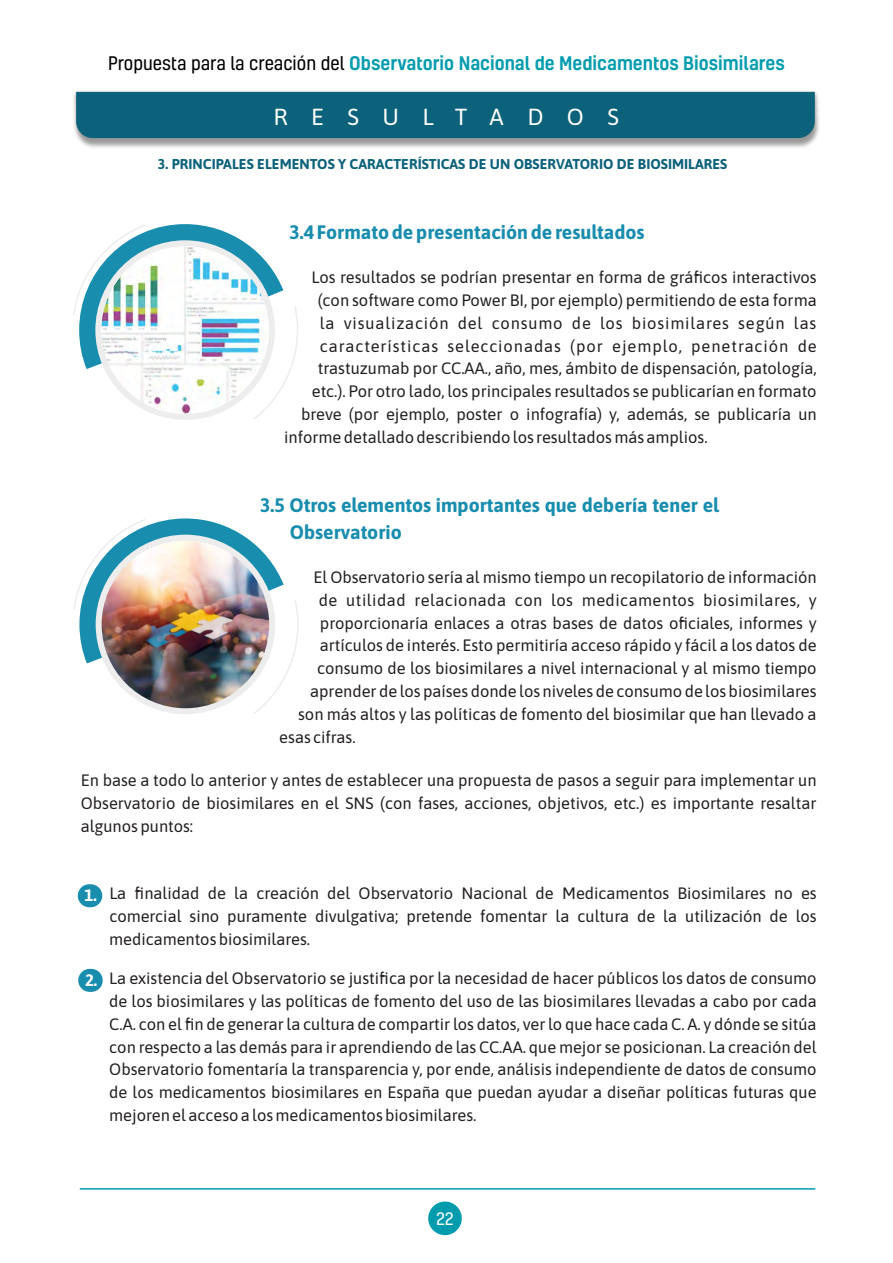
<style>
.page{position:relative;width:893px;height:1263px;background:#fff}
.page>*{position:absolute;margin:0;border:0;box-sizing:border-box;transform-origin:0 0}
.t1{font:23.25px "Asap";letter-spacing:1.01em;color:#fff}
.t2{font:700 19.5px/27px "Asap";color:#188dae}
.t3{font:500 18px "Kelson";color:#009cad}
.t4{font:16.5px/22.8px "Asap";color:#231f20;text-align:justify}
.t5{font:16.5px "Asap";letter-spacing:.055em;color:#231f20}
.t6{font:16.5px "Asap";letter-spacing:.03em;color:#231f20}
.t7{font:16.5px "Asap";letter-spacing:.05em;color:#231f20}
.t8{font:700 16.5px "Asap";color:#fff}
.t9{font:16.5px "Kelson";color:#fff}
.t10{font:700 14.25px "Asap";color:#0c627a}
.s1{font-weight:400;color:#000}
</style>
<div class="page">
<div style="left:428px;top:1201px;width:34px;height:34px;background:#009cad;border-radius:50%"></div>
<hr style="left:80px;top:1188px;width:735px;height:1px;background:#009cad">
<svg style="left:73px;top:92px;width:746px;height:56px;background:#bbb"></svg>
<div style="left:76px;top:91px;width:739px;height:47px;background:#0c627a"></div>
<div style="left:78px;top:884px;width:24px;height:23px;background:#188dae;border-radius:12px"></div>
<div style="left:78px;top:969px;width:25px;height:23px;background:#188dae;border-radius:12px"></div>
<svg style="left:73px;top:224px;width:225px;height:196px"></svg>
<img style="left:73px;top:518px;width:225px;height:196px">
<p class="t3" style="left:108px;top:56px;width:678px"><span class="s1">Propuesta para la creación del</span> Observatorio Nacional de Medicamentos Biosimilares</p>
<h1 class="t1" style="left:274px;top:103px;width:347px">RESULTADOS</h1>
<p class="t10" style="left:158px;top:156px;width:571px">3. PRINCIPALES ELEMENTOS Y CARACTERÍSTICAS DE UN OBSERVATORIO DE BIOSIMILARES</p>
<p class="t2" style="left:289px;top:219px;width:357px">3.4 Formato de presentación de resultados</p>
<p class="t4" style="left:311px;top:266px;width:507px">Los resultados se podrían presentar en forma de gráficos interactivos</p>
<p class="t4" style="left:318px;top:288px;width:500px">(con software como Power BI, por ejemplo) permitiendo de esta forma</p>
<p class="t7" style="left:320px;top:313px;width:498px">la visualización del consumo de los biosimilares según las</p>
<p class="t5" style="left:320px;top:336px;width:498px">características seleccionadas (por ejemplo, penetración de</p>
<p class="t4" style="left:318px;top:357px;width:500px">trastuzumab por CC.AA., año, mes, ámbito de dispensación, patología,</p>
<p class="t4" style="left:312px;top:380px;width:506px">etc.). Por otro lado, los principales resultados se publicarían en formato</p>
<p class="t4" style="left:301px;top:403px;width:517px">breve (por ejemplo, poster o infografía) y, además, se publicaría un</p>
<p class="t4" style="left:284px;top:426px;width:425px">informe detallado describiendo los resultados más amplios.</p>
<p class="t2" style="left:290px;top:492px;width:431px;text-indent:-30px">3.5 Otros elementos importantes que debería tener el<br>Observatorio</p>
<p class="t4" style="left:314px;top:565px;width:505px">El Observatorio sería al mismo tiempo un recopilatorio de información</p>
<p class="t6" style="left:319px;top:590px;width:500px">de utilidad relacionada con los medicamentos biosimilares, y</p>
<p class="t4" style="left:320px;top:611px;width:498px">proporcionaría enlaces a otras bases de datos oficiales, informes y</p>
<p class="t4" style="left:320px;top:634px;width:498px">artículos de interés. Esto permitiría acceso rápido y fácil a los datos de</p>
<p class="t4" style="left:317px;top:657px;width:501px">consumo de los biosimilares a nivel internacional y al mismo tiempo</p>
<p class="t4" style="left:310px;top:680px;width:508px">aprender de los países donde los niveles de consumo de los biosimilares</p>
<p class="t4" style="left:298px;top:702px;width:520px">son más altos y las políticas de fomento del biosimilar que han llevado a</p>
<p class="t4" style="left:279px;top:725px;width:78px">esas cifras.</p>
<p class="t4" style="left:81px;top:769px;width:737px">En base a todo lo anterior y antes de establecer una propuesta de pasos a seguir para implementar un Observatorio de biosimilares en el SNS (con fases, acciones, objetivos, etc.) es importante resaltar algunos puntos:</p>
<p class="t8" style="left:85px;top:886px;width:14px">1.</p>
<p class="t8" style="left:85px;top:970px;width:14px">2.</p>
<p class="t4" style="left:109px;top:882px;width:709px">La finalidad de la creación del Observatorio Nacional de Medicamentos Biosimilares no es comercial sino puramente divulgativa; pretende fomentar la cultura de la utilización de los medicamentos biosimilares.</p>
<p class="t4" style="left:109px;top:967px;width:709px">La existencia del Observatorio se justifica por la necesidad de hacer públicos los datos de consumo de los biosimilares y las políticas de fomento del uso de las biosimilares llevadas a cabo por cada C.A. con el fin de generar la cultura de compartir los datos, ver lo que hace cada C. A. y dónde se sitúa con respecto a las demás para ir aprendiendo de las CC.AA. que mejor se posicionan. La creación del Observatorio fomentaría la transparencia y, por ende, análisis independiente de datos de consumo de los medicamentos biosimilares en España que puedan ayudar a diseñar políticas futuras que mejoren el acceso a los medicamentos biosimilares.</p>
<p class="t9" style="left:437px;top:1212px;width:18px">22</p>
</div>
